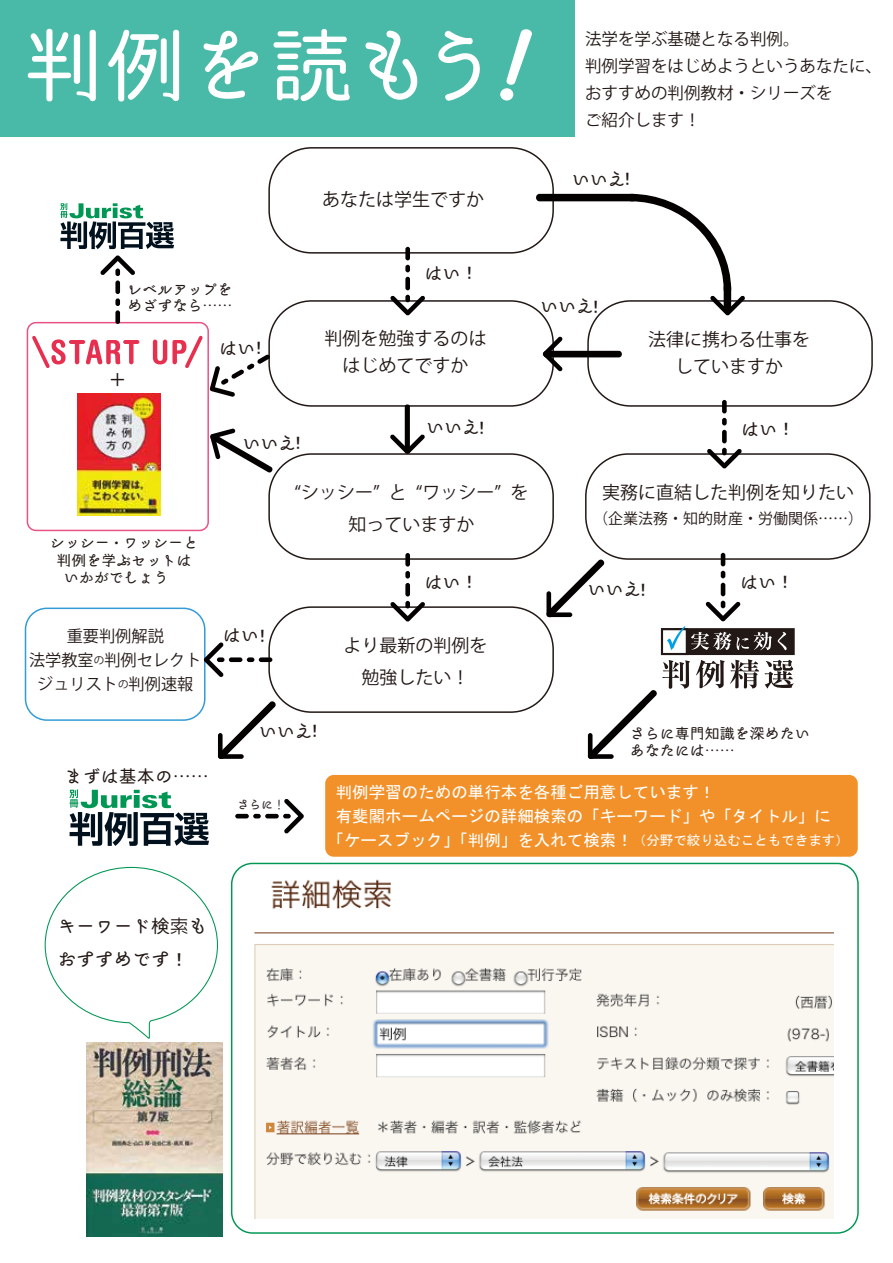
<style>
.page{position:relative;width:893px;height:1263px;background:#fff}
.page>*{position:absolute;margin:0;border:0;box-sizing:border-box;transform-origin:0 0}
.t1{font:82.35px "Asago Honmaru Gothicmini";color:#fff}
.t2{font:18.75px/33px "Asago Honmaru Gothicmini";color:#221815}
.t3{font:18px/27px "Koz Go Pr 6 N";color:#221815;text-align:center}
.t4{font:18px "Asago Honmaru Gothicmini";color:#221815}
.t5{font:18px "MS Gothic";color:#221815}
.t6{font:16.5px "MS Gothic";color:#fff}
.t7{font:16.5px/27px "Koz Go Pr 6 N";color:#221815}
.t8{font:16.2px/24px "Koz Go Pr 6 N";color:#221815;text-align:center}
.t9{font:15px/16.5px "Asago Honmaru Gothicmini";color:#221815}
.t10{font:15px "Koz Go Pr 6 N";color:#221815}
.t11{font:12px "Asago Honmaru Gothicmini";color:#221815}
.s1{font-family:"Seurat Capie Pro DB"}
.s2{font-family:"MS Gothic"}
.s3{font-family:"Tsuku Go Pr 5 R"}
.s4{font-family:"Tsuku Go Pr 5 R";font-size:13.5px}
.s5{font-size:10.5px}
.s6{font-size:13.5px}
.s7{font-family:"Rodin Happy Pro M"}
</style>
<div class="page">
<div style="left:325px;top:775px;width:533px;height:82px;background:#f29129;border-radius:9px"></div>
<div style="left:0;top:0;width:575px;height:137px;background:#49baa7"></div>
<div style="left:268px;top:147px;width:286px;height:107px;border:2px solid #221815;border-radius:43px"></div>
<div style="left:268px;top:300px;width:286px;height:107px;border:2px solid #221815;border-radius:43px"></div>
<div style="left:587px;top:300px;width:286px;height:107px;border:2px solid #221815;border-radius:43px"></div>
<svg style="left:542px;top:336px;width:80px;height:35px"></svg>
<svg style="left:390px;top:404px;width:35px;height:49px"></svg>
<svg style="left:390px;top:194px;width:355px;height:122px"></svg>
<div style="left:268px;top:453px;width:286px;height:107px;border:2px solid #221815;border-radius:43px"></div>
<div style="left:268px;top:606px;width:286px;height:107px;border:2px solid #221815;border-radius:43px"></div>
<svg style="left:390px;top:553px;width:35px;height:69px"></svg>
<div style="left:585px;top:453px;width:286px;height:107px;border:2px solid #221815;border-radius:43px"></div>
<svg style="left:707px;top:400px;width:35px;height:69px"></svg>
<svg style="left:546px;top:559px;width:59px;height:59px"></svg>
<svg style="left:235px;top:799px;width:69px;height:35px"></svg>
<svg style="left:706px;top:553px;width:34px;height:69px"></svg>
<svg style="left:218px;top:701px;width:58px;height:58px"></svg>
<svg style="left:587px;top:660px;width:103px;height:99px"></svg>
<svg style="left:696px;top:659px;width:63px;height:29px"></svg>
<svg style="left:765px;top:660px;width:29px;height:28px"></svg>
<div style="left:661px;top:628px;width:134px;height:27px;background:#221815;border:2px solid #221815"></div>
<div style="left:661px;top:628px;width:27px;height:27px;background:#fff;border:2px solid #221815"></div>
<svg style="left:667px;top:626px;width:18px;height:24px"></svg>
<svg style="left:691px;top:632px;width:40px;height:18px"></svg>
<svg style="left:778px;top:632px;width:9px;height:18px"></svg>
<svg style="left:737px;top:632px;width:35px;height:18px"></svg>
<svg style="left:60px;top:203px;width:114px;height:46px"></svg>
<svg style="left:69px;top:789px;width:140px;height:57px"></svg>
<svg style="left:32px;top:335px;width:107px;height:33px"></svg>
<svg style="left:153px;top:333px;width:117px;height:64px"></svg>
<img style="left:77px;top:394px;width:83px;height:121px">
<img style="left:254px;top:879px;width:579px;height:339px">
<img style="left:86px;top:1042px;width:136px;height:194px">
<svg style="left:44px;top:866px;width:174px;height:173px"></svg>
<div style="left:27px;top:322px;width:182px;height:209px;border:2px solid #e95383;border-radius:9px"></div>
<svg style="left:210px;top:428px;width:63px;height:45px"></svg>
<svg style="left:100px;top:255px;width:35px;height:69px"></svg>
<div style="left:25px;top:608px;width:181px;height:113px;border:2px solid #339bd7;border-radius:21px"></div>
<svg style="left:204px;top:642px;width:68px;height:35px"></svg>
<h1 class="t1" style="left:23px;top:23px;width:537px">判例を読もう<span class="s1">！</span></h1>
<p class="t3" style="left:322px;top:186px;width:164px">あなたは学生ですか</p>
<p class="t7" style="left:585px;top:26px;width:299px">法学を学ぶ基礎となる判例。<br>判例学習をはじめようというあなたに、おすすめの判例教材・シリーズを<br>ご紹介します！</p>
<p class="t4" style="left:572px;top:170px;width:66px">いいえ<span class="s2">！</span></p>
<p class="t9" style="left:127px;top:281px;width:106px">レベルアップをめざすなら<span class="s3">……</span></p>
<p class="t4" style="left:425px;top:263px;width:55px">はい<span class="s2">！</span></p>
<p class="t4" style="left:540px;top:297px;width:66px">いいえ<span class="s2">！</span></p>
<p class="t5" style="left:108px;top:371px;width:19px">＋</p>
<p class="t9" style="left:50px;top:534px;width:150px;line-height:18px;text-align:center">シッシー<span class="s4">・</span>ワッシーと判例を学ぶセットは</p>
<p class="t9" style="left:64px;top:569px;width:121px">いかがでしょう！</p>
<p class="t8" style="left:29px;top:625px;width:174px">重要判例解説<br>法学教室<span class="s5">の</span>判例セレクトジュリスト<span class="s5">の</span>判例速報</p>
<p class="t4" style="left:65px;top:766px;width:145px">まずは基本の<span class="s3">……</span></p>
<p class="t4" style="left:219px;top:338px;width:50px">はい<span class="s2">！</span></p>
<p class="t4" style="left:242px;top:434px;width:66px">いいえ<span class="s2">！</span></p>
<p class="t3" style="left:325px;top:326px;width:163px">判例を勉強するのははじめてですか</p>
<p class="t3" style="left:648px;top:326px;width:164px">法律に携わる仕事をしていますか</p>
<p class="t4" style="left:426px;top:418px;width:66px">いいえ<span class="s2">！</span></p>
<p class="t4" style="left:741px;top:419px;width:56px">はい<span class="s2">！</span></p>
<p class="t3" style="left:294px;top:477px;width:235px;line-height:31.5px">“シッシー” と “ワッシー” を知っていますか</p>
<p class="t3" style="left:602px;top:480px;width:254px">実務に直結した判例を知りたい</p>
<p class="t10" style="left:593px;top:510px;width:272px">（企業法務・知的財産・労働関係……）</p>
<p class="t4" style="left:223px;top:626px;width:50px">はい<span class="s2">！</span></p>
<p class="t4" style="left:425px;top:573px;width:55px">はい<span class="s2">！</span></p>
<p class="t4" style="left:740px;top:572px;width:55px">はい<span class="s2">！</span></p>
<p class="t4" style="left:587px;top:580px;width:66px">いいえ<span class="s2">！</span></p>
<p class="t3" style="left:343px;top:630px;width:145px;line-height:31.5px">より最新の判例を勉強したい！</p>
<p class="t4" style="left:259px;top:722px;width:66px">いいえ<span class="s2">！</span></p>
<p class="t9" style="left:630px;top:726px;width:182px">さらに専門知識を深めたいあなたには<span class="s3">……</span></p>
<p class="t11" style="left:237px;top:798px;width:49px">さらに<span class="s3">！</span></p>
<p class="t6" style="left:336px;top:783px;width:381px">判例学習のための単行本を各種ご用意しています！</p>
<p class="t6" style="left:336px;top:807px;width:497px">有斐閣ホームページの詳細検索の「キーワード」や「タイトル」に</p>
<p class="t6" style="left:328px;top:831px;width:523px">「ケースブック」「判例」を入れて検索！<span class="s6">（分野で絞り込むこともできます）</span></p>
<p class="t2" style="left:57px;top:910px;width:152px">キーワード検<span class="s7">索</span>もおすすめです<span class="s2">！</span></p>
</div>
